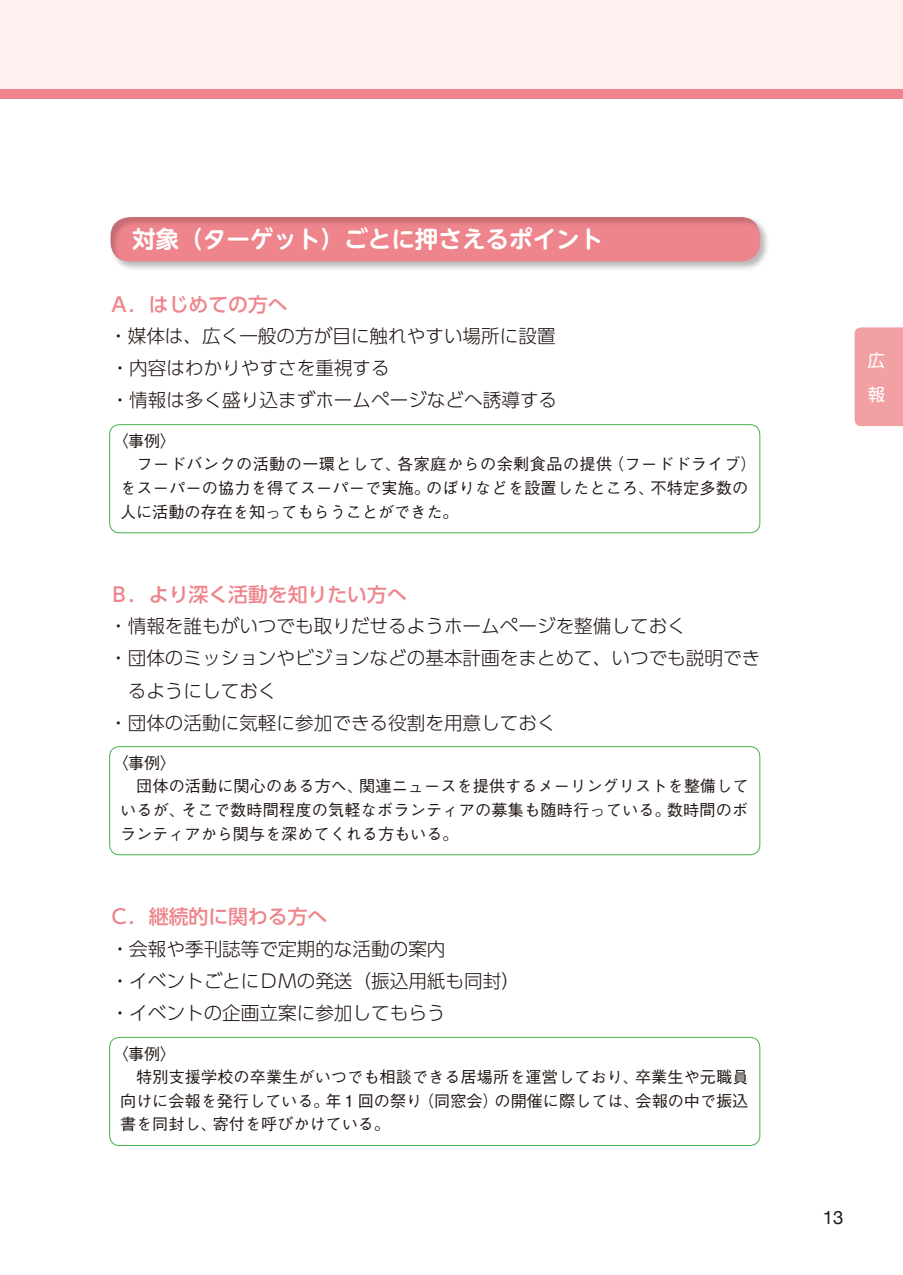
<style>
.page{position:relative;width:903px;height:1275px;background:#fff}
.page>*{position:absolute;margin:0;border:0;box-sizing:border-box;transform-origin:0 0}
.t1{font:700 23.62px "UD Shin M Go Pr 6 N De";color:#fff}
.t2{font:500 19.78px "UD Shin Go Pr 6 N";color:#ee858c}
.t3{font:300 18.55px/32.2px "UD Shin Go Pr 6 N";color:#221815}
.t4{font:18.55px "Helvetica Neue";color:#221815}
.t5{font:17.32px/34.6px "UD Shin M Go Pr 6 N";color:#fff}
.t6{font:500 16.1px/23.6px "Gothic BBB Pr 6";letter-spacing:.005em;color:#221815}
</style>
<div class="page">
<div style="left:0;top:80px;width:903px;height:19px;background:#ee858c"></div>
<div style="left:0;top:0;width:903px;height:89px;background:#fdf0ef"></div>
<div style="left:854px;top:327px;width:49px;height:99px;background:#f2a0a3"></div>
<div style="left:108px;top:215px;width:661px;height:55px;background:#221815;opacity:.3"></div>
<div style="left:109px;top:215px;width:653px;height:47px;background:#221815;opacity:.2"></div>
<div style="left:109px;top:424px;width:651px;height:109px;border:1px solid #43b149;border-radius:10px"></div>
<div style="left:109px;top:746px;width:651px;height:109px;border:1px solid #43b149;border-radius:10px"></div>
<div style="left:109px;top:1037px;width:651px;height:109px;border:1px solid #43b149;border-radius:10px"></div>
<h1 class="t1" style="left:132px;top:219px;width:473px">対象（ターゲット）ごとに押さえるポイント</h1>
<p class="t2" style="left:109px;top:288px;width:180px">Ａ．はじめての方へ</p>
<p class="t3" style="left:109px;top:319px;width:449px">・媒体は、広く一般の方が目に触れやすい場所に設置・内容はわかりやすさを重視する<br>・情報は多く盛り込まずホームページなどへ誘導する</p>
<p class="t6" style="left:120px;top:428px;width:638px;text-indent:-8px">〈事例〉<br>　フードバンクの活動の一環として、各家庭からの余剰食品の提供（フードドライブ）をスーパーの協力を得てスーパーで実施。のぼりなどを設置したところ、不特定多数の人に活動の存在を知ってもらうことができた。</p>
<p class="t2" style="left:109px;top:578px;width:299px">Ｂ．より深く活動を知りたい方へ</p>
<p class="t3" style="left:109px;top:609px;width:578px">・情報を誰もがいつでも取りだせるようホームページを整備しておく</p>
<p class="t3" style="left:109px;top:641px;width:653px">・団体のミッションやビジョンなどの基本計画をまとめて、いつでも説明でき</p>
<p class="t3" style="left:128px;top:674px;width:150px">るようにしておく</p>
<p class="t3" style="left:109px;top:706px;width:448px">・団体の活動に気軽に参加できる役割を用意しておく</p>
<p class="t6" style="left:120px;top:750px;width:630px;text-indent:-8px">〈事例〉<br>　団体の活動に関心のある方へ、関連ニュースを提供するメーリングリストを整備しているが、そこで数時間程度の気軽なボランティアの募集も随時行っている。数時間のボランティアから関与を深めてくれる方もいる。</p>
<p class="t2" style="left:109px;top:901px;width:220px">Ｃ．継続的に関わる方へ</p>
<p class="t3" style="left:111px;top:932px;width:411px">・会報や季刊誌等で定期的な活動の案内<br>・イベントごとにＤＭの発送（振込用紙も同封）・イベントの企画立案に参加してもらう</p>
<p class="t6" style="left:120px;top:1041px;width:630px;text-indent:-8px">〈事例〉<br>　特別支援学校の卒業生がいつでも相談できる居場所を運営しており、卒業生や元職員向けに会報を発行している。年１回の祭り（同窓会）の開催に際しては、会報の中で振込書を同封し、寄付を呼びかけている。</p>
<p class="t5" style="left:868px;top:342px;width:18px">広報</p>
<p class="t4" style="left:823px;top:1204px;width:22px">13</p>
</div>
